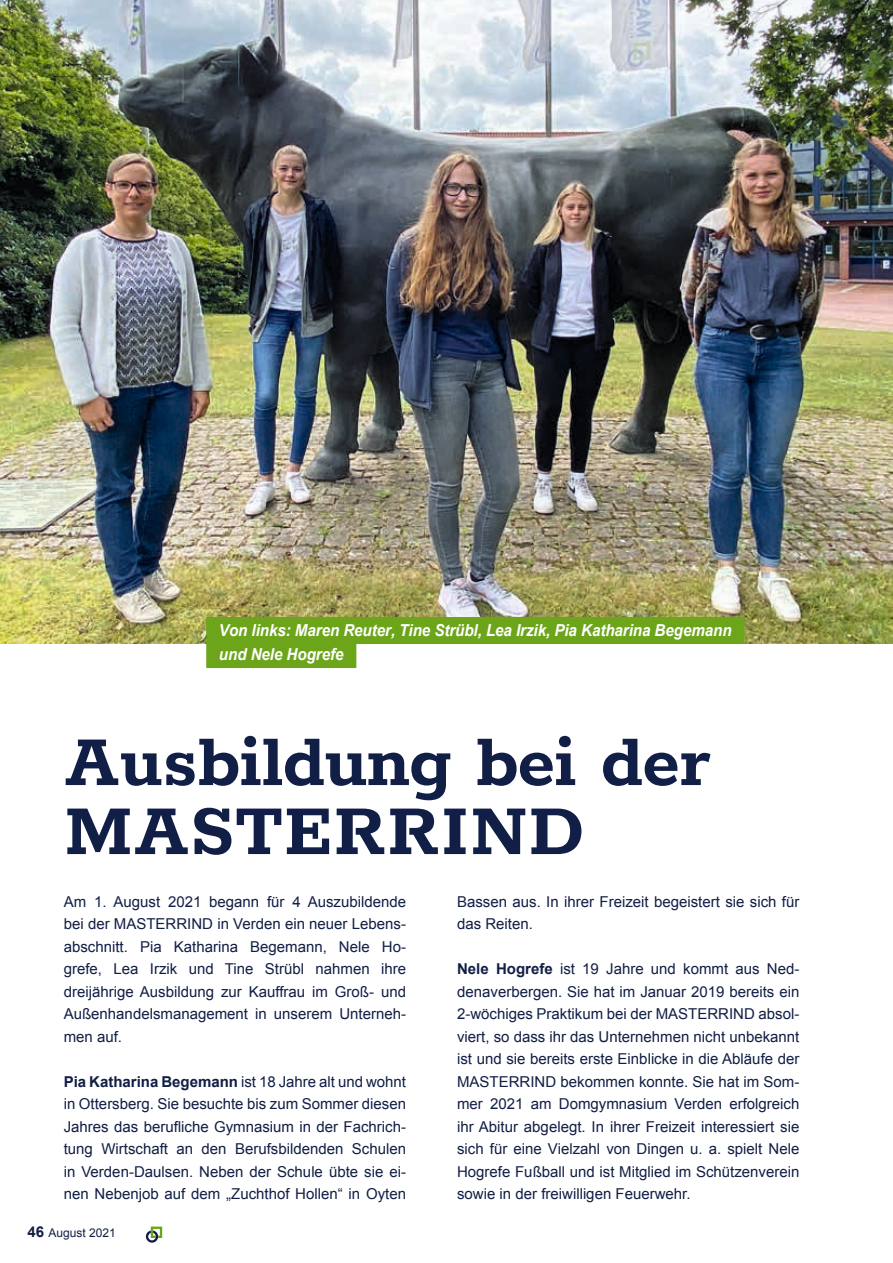
<style>
.page{position:relative;width:893px;height:1263px;background:#fff}
.page>*{position:absolute;margin:0;border:0;box-sizing:border-box;transform-origin:0 0}
.t1{font:700 79.5px/69px "Rokkitt";color:#111e45}
.t2{font:italic 700 16.5px/24px "Arial";letter-spacing:-.005em;color:#fff;scale:.92 1}
.t3{font:15px/22.5px "Arial";color:#111e45;text-align:justify}
.t4{font:12px "Arial";color:#111e45}
.s1{font-weight:700}
.s2{font-weight:700;font-size:15px}
</style>
<div class="page">
<img style="left:0;top:0;width:893px;height:644px">
<div style="left:206px;top:617px;width:538px;height:27px;background:#6ca519"></div>
<div style="left:206px;top:641px;width:150px;height:27px;background:#6ca519"></div>
<svg style="left:146px;top:1226px;width:16px;height:17px"></svg>
<p class="t2" style="left:219px;top:619px;width:559px">Von links: Maren Reuter, Tine Strübl, Lea Irzik, Pia Katharina Begemann und Nele Hogrefe</p>
<h1 class="t1" style="left:64px;top:722px;width:649px">Ausbildung bei der<br>MASTERRIND</h1>
<p class="t3" style="left:64px;top:890px;width:344px">Am 1. August 2021 begann für 4 Auszubildende bei der MASTERRIND in Verden ein neuer Lebens&shy;abschnitt. Pia Katharina Begemann, Nele Ho&shy;grefe, Lea Irzik und Tine Strübl nahmen ihre dreijährige Ausbildung zur Kauffrau im Groß- und Außenhandelsmanagement in unserem Unterneh&shy;men auf.</p>
<p class="t3" style="left:64px;top:1070px;width:344px"><span class="s1">Pia Katharina Begemann</span> ist 18 Jahre alt und wohnt in Ottersberg. Sie besuchte bis zum Sommer diesen Jahres das berufliche Gymnasium in der Fachrich&shy;tung Wirtschaft an den Berufsbildenden Schulen in Verden-Daulsen. Neben der Schule übte sie ei&shy;nen Nebenjob auf dem „Zuchthof Hollen“ in Oyten</p>
<p class="t4" style="left:28px;top:1225px;width:90px"><span class="s2">46</span> August 2021</p>
<p class="t3" style="left:457px;top:890px;width:344px">Bassen aus. In ihrer Freizeit begeistert sie sich für das Reiten.</p>
<p class="t3" style="left:457px;top:958px;width:344px"><span class="s1">Nele Hogrefe</span> ist 19 Jahre und kommt aus Ned&shy;denaverbergen. Sie hat im Januar 2019 bereits ein 2-wöchiges Praktikum bei der MASTERRIND absol&shy;viert, so dass ihr das Unternehmen nicht unbekannt ist und sie bereits erste Einblicke in die Abläufe der MASTERRIND bekommen konnte. Sie hat im Som&shy;mer 2021 am Domgymnasium Verden erfolgreich ihr Abitur abgelegt. In ihrer Freizeit interessiert sie sich für eine Vielzahl von Dingen u. a. spielt Nele Hogrefe Fußball und ist Mitglied im Schützenverein sowie in der freiwilligen Feuerwehr.</p>
</div>
